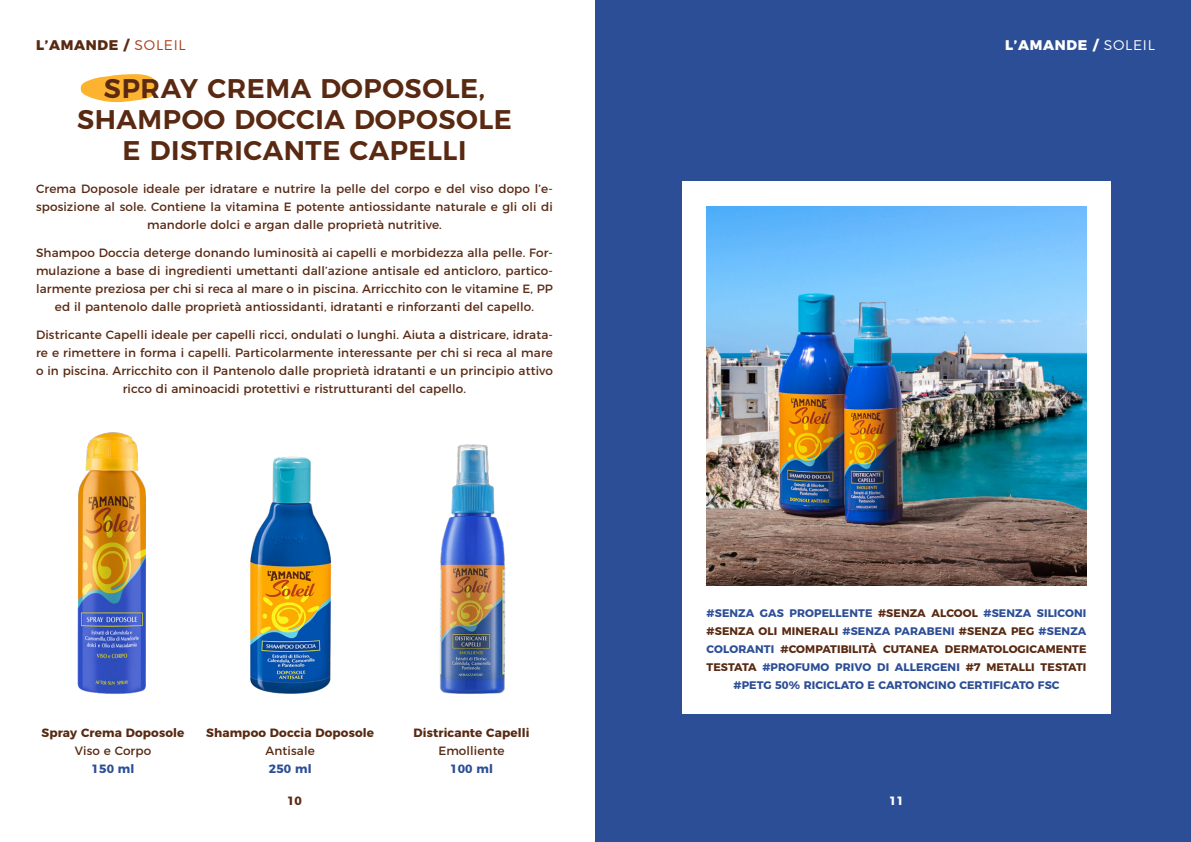
<style>
.page{position:relative;width:1191px;height:842px;background:#fff}
.page>*{position:absolute;margin:0;border:0;box-sizing:border-box;transform-origin:0 0}
.t1{font:600 27px "Montserrat";letter-spacing:.02em;color:#592912}
.t2{font:800 14px "Montserrat";letter-spacing:.05em;color:#fff}
.t3{font:800 14px "Montserrat";letter-spacing:.05em;color:#592912}
.t4{font:12px/18px "Montserrat";letter-spacing:.01em;color:#592912;text-align:center}
.t5{font:700 12px "Montserrat";letter-spacing:.01em;color:#592912}
.t6{font:700 12px "Montserrat";letter-spacing:.01em;color:#2c4e96}
.t7{font:700 12px "Montserrat";color:#fff}
.t8{font:700 11px/18px "Montserrat";letter-spacing:.01em;color:#2c4e96;text-align:center}
.s1{font-weight:300;color:#ab3d17}
.s2{font-weight:300}
.s3{color:#592912}
</style>
<div class="page">
<div style="left:595px;top:0;width:596px;height:842px;background:#2c4e96"></div>
<div style="left:682px;top:181px;width:428px;height:533px;background:#fff"></div>
<svg style="left:81px;top:74px;width:76px;height:28px"></svg>
<img style="left:706px;top:206px;width:380px;height:380px">
<img style="left:77px;top:432px;width:69px;height:262px">
<img style="left:439px;top:444px;width:66px;height:250px">
<img style="left:250px;top:456px;width:81px;height:238px">
<p class="t3" style="left:36px;top:33px;width:151px">L’AMANDE / <span class="s1">SOLEIL</span></p>
<p class="t1" style="left:104px;top:67px;width:382px">SPRAY CREMA DOPOSOLE,</p>
<p class="t1" style="left:77px;top:98px;width:436px">SHAMPOO DOCCIA DOPOSOLE</p>
<p class="t1" style="left:122px;top:129px;width:345px">E DISTRICANTE CAPELLI</p>
<p class="t4" style="left:36px;top:178px;width:518px">Crema Doposole ideale per idratare e nutrire la pelle del corpo e del viso dopo l’e&shy;sposizione al sole. Contiene la vitamina E potente antiossidante naturale e gli oli di mandorle dolci e argan dalle proprietà nutritive.</p>
<p class="t4" style="left:36px;top:242px;width:518px">Shampoo Doccia deterge donando luminosità ai capelli e morbidezza alla pelle. For&shy;mulazione a base di ingredienti umettanti dall’azione antisale ed anticloro, partico&shy;larmente preziosa per chi si reca al mare o in piscina. Arricchito con le vitamine E, PP ed il pantenolo dalle proprietà antiossidanti, idratanti e rinforzanti del capello.</p>
<p class="t4" style="left:36px;top:324px;width:518px">Districante Capelli ideale per capelli ricci, ondulati o lunghi. Aiuta a districare, idrata&shy;re e rimettere in forma i capelli. Particolarmente interessante per chi si reca al mare o in piscina. Arricchito con il Pantenolo dalle proprietà idratanti e un principio attivo ricco di aminoacidi protettivi e ristrutturanti del capello.</p>
<p class="t5" style="left:42px;top:722px;width:144px">Spray Crema Doposole</p>
<p class="t4" style="left:75px;top:740px;width:78px">Viso e Corpo</p>
<p class="t6" style="left:92px;top:758px;width:44px">150 ml</p>
<p class="t5" style="left:206px;top:722px;width:169px">Shampoo Doccia Doposole</p>
<p class="t4" style="left:265px;top:740px;width:51px">Antisale</p>
<p class="t6" style="left:269px;top:758px;width:44px">250 ml</p>
<p class="t5" style="left:287px;top:791px;width:16px">10</p>
<p class="t5" style="left:413px;top:722px;width:117px">Districante Capelli</p>
<p class="t4" style="left:438px;top:740px;width:68px">Emolliente</p>
<p class="t6" style="left:450px;top:758px;width:44px">100 ml</p>
<p class="t2" style="left:1005px;top:33px;width:151px">L’AMANDE / <span class="s2">SOLEIL</span></p>
<p class="t8" style="left:706px;top:603px;width:381px">#SENZA GAS PROPELLENTE <span class="s3">#SENZA ALCOOL</span> #SENZA SILICONI <span class="s3">#SENZA OLI MINERALI</span> #SENZA PARABENI <span class="s3">#SENZA PEG</span> #SENZA COLORANTI <span class="s3">#COMPATIBILITÀ CUTANEA DERMATOLOGICAMENTE TESTATA</span> #PROFUMO PRIVO DI ALLERGENI <span class="s3">#7 METALLI TESTATI </span>#PETG 50% RICICLATO E CARTONCINO CERTIFICATO FSC</p>
<p class="t7" style="left:889px;top:791px;width:16px">11</p>
</div>
